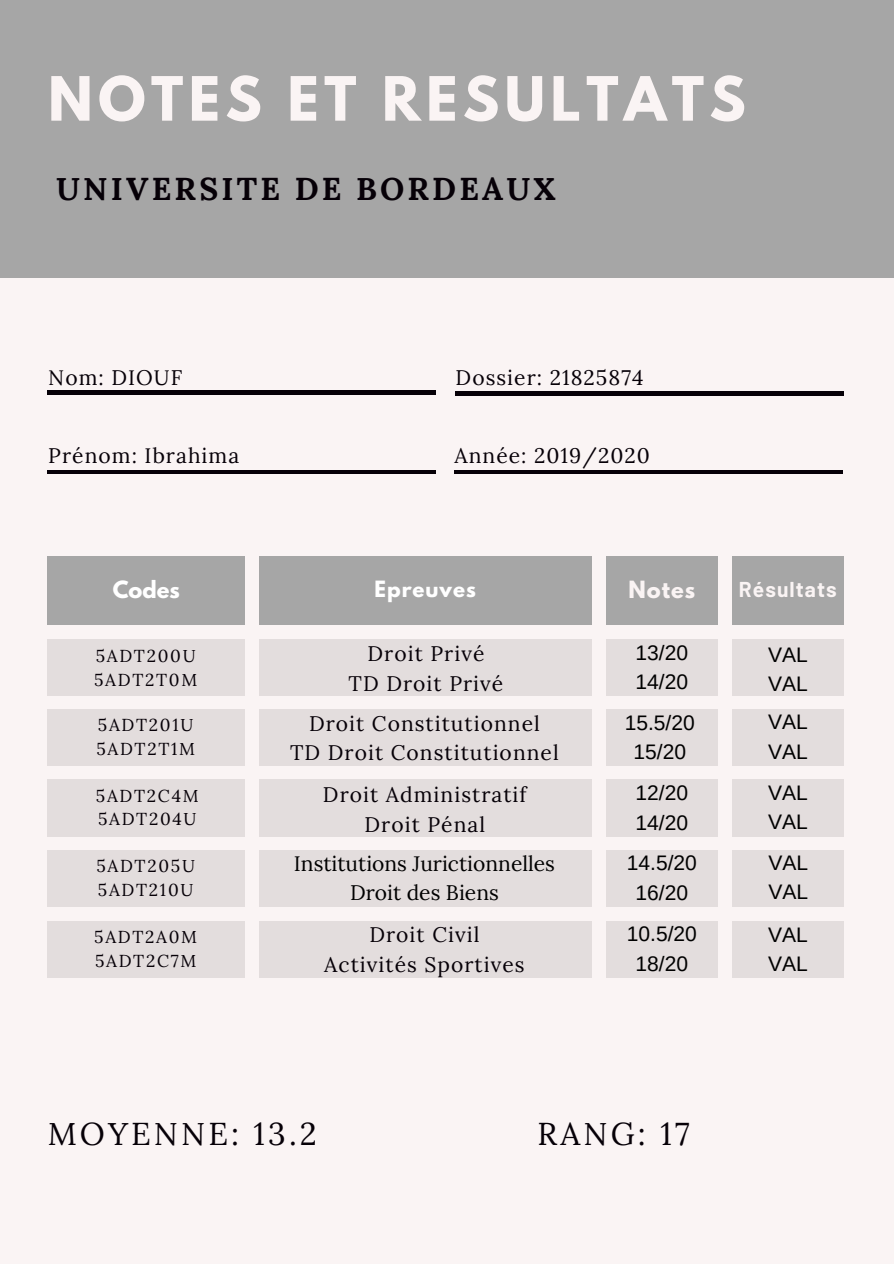
<style>
.page{position:relative;width:894px;height:1264px;background:#fff}
.page>*{position:absolute;margin:0;border:0;box-sizing:border-box;transform-origin:0 0}
.t1{font:700 54px "League Spartan";letter-spacing:.1em;color:#faf4f4}
.t2{font:700 31.5px "Lora";letter-spacing:.1em;color:#060007}
.t3{font:31.5px "Lora";letter-spacing:.1em;color:#060007}
.t4{font:21px/29.2px "Lora";letter-spacing:.05em;color:#060007;text-align:center}
.t5{font:21px/29.2px "Arimo";color:#000}
.t6{font:21px/29.2px "Lora";color:#000;text-align:center}
.t7{font:700 21px "Barlow";letter-spacing:.05em;color:#faf4f4}
.t8{font:700 21px "League Spartan";letter-spacing:.05em;color:#faf4f4}
.t9{font:700 21px "League Spartan";color:#fff}
.t10{font:700 19.8px "League Spartan";letter-spacing:.05em;color:#fff}
.t11{font:17.25px/23.7px "Lora";letter-spacing:.1em;color:#060007}
</style>
<div class="page">
<div style="left:0;top:0;width:893px;height:1263px;background:#faf4f4"></div>
<div style="left:0;top:0;width:893px;height:277px;background:#a6a6a6"></div>
<hr style="left:47px;top:391px;width:389px;height:3px;background:#060007">
<div style="left:47px;top:921px;width:197px;height:56px;background:#e3dddd"></div>
<div style="left:259px;top:921px;width:332px;height:56px;background:#e3dddd"></div>
<div style="left:606px;top:921px;width:111px;height:56px;background:#e3dddd"></div>
<div style="left:732px;top:921px;width:111px;height:56px;background:#e3dddd"></div>
<div style="left:47px;top:850px;width:197px;height:56px;background:#e3dddd"></div>
<div style="left:259px;top:850px;width:332px;height:56px;background:#e3dddd"></div>
<div style="left:606px;top:850px;width:111px;height:56px;background:#e3dddd"></div>
<div style="left:732px;top:850px;width:111px;height:56px;background:#e3dddd"></div>
<div style="left:47px;top:557px;width:197px;height:67px;background:#a6a6a6"></div>
<div style="left:259px;top:557px;width:332px;height:67px;background:#a6a6a6"></div>
<div style="left:606px;top:557px;width:111px;height:67px;background:#a6a6a6"></div>
<div style="left:732px;top:557px;width:111px;height:67px;background:#a6a6a6"></div>
<div style="left:47px;top:639px;width:197px;height:56px;background:#e3dddd"></div>
<div style="left:259px;top:639px;width:332px;height:56px;background:#e3dddd"></div>
<div style="left:606px;top:639px;width:111px;height:56px;background:#e3dddd"></div>
<div style="left:732px;top:639px;width:111px;height:56px;background:#e3dddd"></div>
<div style="left:47px;top:709px;width:197px;height:56px;background:#e3dddd"></div>
<div style="left:259px;top:709px;width:332px;height:56px;background:#e3dddd"></div>
<div style="left:606px;top:709px;width:111px;height:56px;background:#e3dddd"></div>
<div style="left:732px;top:709px;width:111px;height:56px;background:#e3dddd"></div>
<div style="left:47px;top:780px;width:197px;height:56px;background:#e3dddd"></div>
<div style="left:259px;top:780px;width:332px;height:56px;background:#e3dddd"></div>
<div style="left:606px;top:780px;width:111px;height:56px;background:#e3dddd"></div>
<div style="left:732px;top:780px;width:111px;height:56px;background:#e3dddd"></div>
<hr style="left:455px;top:391px;width:388px;height:4px;background:#060007">
<hr style="left:47px;top:470px;width:389px;height:3px;background:#060007">
<hr style="left:454px;top:470px;width:389px;height:3px;background:#060007">
<h1 class="t1" style="left:48px;top:72px;width:699px">NOTES ET RESULTATS</h1>
<h2 class="t2" style="left:56px;top:169px;width:501px">UNIVERSITE DE BORDEAUX</h2>
<p class="t4" style="left:48px;top:362px;width:135px">Nom: DIOUF</p>
<p class="t4" style="left:455px;top:362px;width:189px">Dossier: 21825874</p>
<p class="t4" style="left:48px;top:441px;width:192px">Prénom: Ibrahima</p>
<p class="t4" style="left:454px;top:441px;width:197px">Année: 2019/2020</p>
<p class="t9" style="left:113px;top:579px;width:69px">Codes</p>
<p class="t11" style="left:94px;top:644px;width:105px">5ADT200U<br>5ADT2T0M</p>
<p class="t11" style="left:96px;top:713px;width:100px">5ADT201U<br>5ADT2T1M</p>
<p class="t11" style="left:96px;top:783px;width:104px">5ADT2C4M<br>5ADT204U</p>
<p class="t11" style="left:96px;top:854px;width:100px">5ADT205U<br>5ADT210U</p>
<p class="t11" style="left:94px;top:925px;width:104px">5ADT2A0M<br>5ADT2C7M</p>
<p class="t10" style="left:374px;top:579px;width:103px">Epreuves</p>
<p class="t8" style="left:628px;top:579px;width:68px">Notes</p>
<p class="t7" style="left:738px;top:576px;width:99px">Résultats</p>
<p class="t4" style="left:348px;top:639px;width:156px">Droit Privé<br>TD Droit Privé</p>
<p class="t4" style="left:290px;top:708px;width:270px">Droit Constitutionnel<br>TD Droit Constitutionnel</p>
<p class="t4" style="left:323px;top:780px;width:205px">Droit Administratif<br>Droit Pénal</p>
<p class="t6" style="left:294px;top:848px;width:262px">Institutions Jurictionnelles<br>Droit des Biens</p>
<p class="t4" style="left:324px;top:920px;width:202px">Droit Civil<br>Activités Sportives</p>
<p class="t5" style="left:635px;top:638px;width:54px">13/20<br>14/20</p>
<p class="t5" style="left:624px;top:708px;width:72px;text-align:center">15.5/20<br>15/20</p>
<p class="t5" style="left:635px;top:778px;width:54px">12/20<br>14/20</p>
<p class="t5" style="left:626px;top:848px;width:72px;text-align:center">14.5/20<br>16/20</p>
<p class="t5" style="left:626px;top:919px;width:72px;text-align:center">10.5/20<br>18/20</p>
<p class="t5" style="left:768px;top:640px;width:41px">VAL<br>VAL</p>
<p class="t5" style="left:768px;top:707px;width:41px">VAL<br>VAL</p>
<p class="t5" style="left:768px;top:778px;width:41px">VAL<br>VAL</p>
<p class="t5" style="left:768px;top:848px;width:41px">VAL<br>VAL</p>
<p class="t5" style="left:768px;top:919px;width:41px">VAL<br>VAL</p>
<h2 class="t3" style="left:48px;top:1113px;width:270px">MOYENNE: 13.2</h2>
<h2 class="t3" style="left:537px;top:1113px;width:153px">RANG: 17</h2>
</div>
